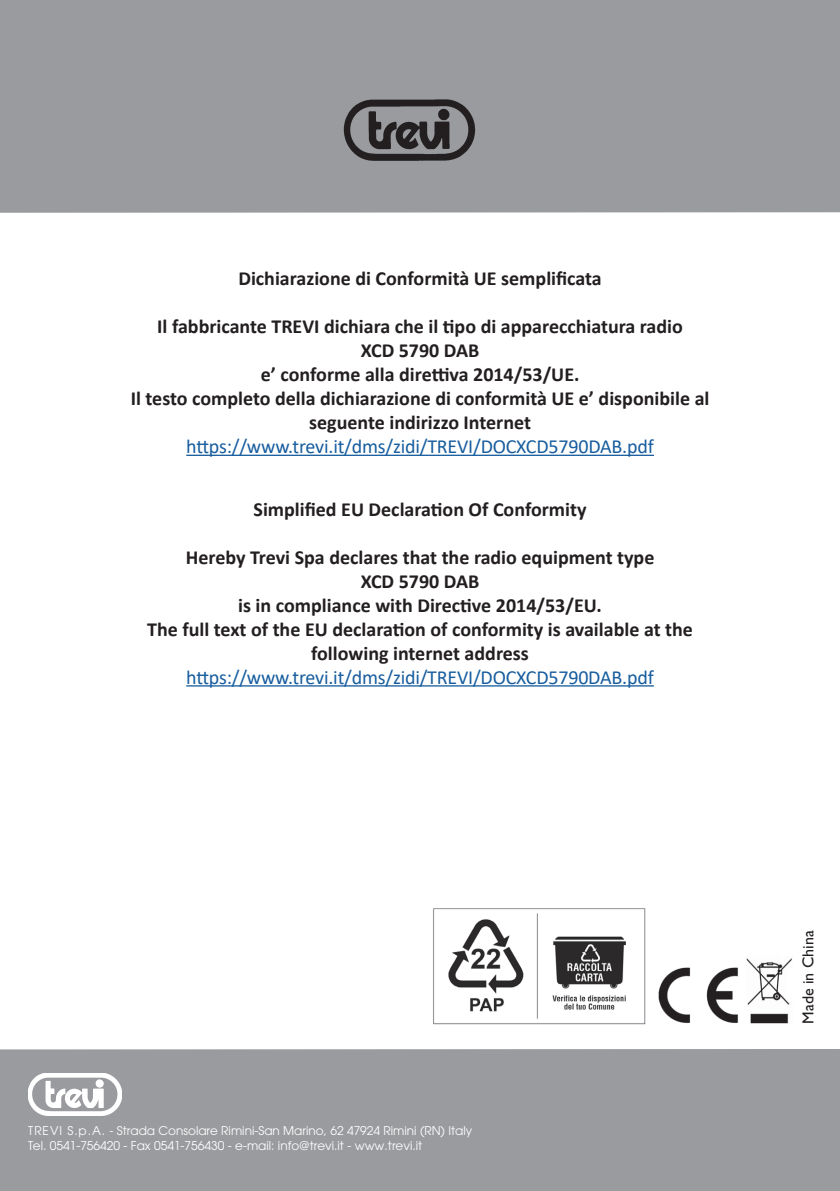
<style>
.page{position:relative;width:840px;height:1191px;background:#fff}
.page>*{position:absolute;margin:0;border:0;box-sizing:border-box;transform-origin:0 0}
.t1{font:700 20px/24px "Calibri";color:#231f20;text-align:center}
.t2{font:20px "Calibri";letter-spacing:-.01em;color:#175d9e}
.t3{font:16px "Gill Sans";color:#231f20}
.t4{font:12px/14.4px "Avant Garde";color:#fff}
</style>
<div class="page">
<div style="left:0;top:1049px;width:839px;height:142px;background:#999b9e"></div>
<div style="left:0;top:0;width:839px;height:213px;background:#999b9e"></div>
<hr style="left:186px;top:454px;width:467px;height:2px;background:#175d9e">
<hr style="left:186px;top:685px;width:467px;height:1px;background:#175d9e">
<img style="left:658px;top:967px;width:80px;height:56px">
<img style="left:746px;top:958px;width:46px;height:66px">
<img style="left:433px;top:908px;width:213px;height:117px">
<img style="left:28px;top:1073px;width:94px;height:42px">
<img style="left:343px;top:99px;width:133px;height:62px">
<p class="t1" style="left:238px;top:266px;width:365px">Dichiarazione di Conformità UE semplificata</p>
<p class="t1" style="left:131px;top:314px;width:580px">Il fabbricante TREVI dichiara che il tipo di apparecchiatura radio<br>XCD 5790 DAB<br>e’ conforme alla direttiva 2014/53/UE.<br>Il testo completo della dichiarazione di conformità UE e’ disponibile al seguente indirizzo Internet</p>
<p class="t2" style="left:186px;top:432px;width:469px">https://www.trevi.it/dms/zidi/TREVI/DOCXCD5790DAB.pdf</p>
<p class="t1" style="left:253px;top:496px;width:334px">Simplified EU Declaration Of Conformity</p>
<p class="t1" style="left:147px;top:544px;width:547px">Hereby Trevi Spa declares that the radio equipment type<br>XCD 5790 DAB<br>is in compliance with Directive 2014/53/EU.<br>The full text of the EU declaration of conformity is available at the following internet address</p>
<p class="t2" style="left:186px;top:663px;width:469px">https://www.trevi.it/dms/zidi/TREVI/DOCXCD5790DAB.pdf</p>
<p class="t4" style="left:28px;top:1123px;width:445px">TREVI S.p.A. - Strada Consolare Rimini-San Marino, 62 47924 Rimini (RN) Italy<br>Tel. 0541-756420 - Fax 0541-756430 - e-mail: info@trevi.it - www.trevi.it</p>
<p class="t3" style="left:798px;top:1023px;width:95px;rotate:-90deg">Made in China</p>
</div>
